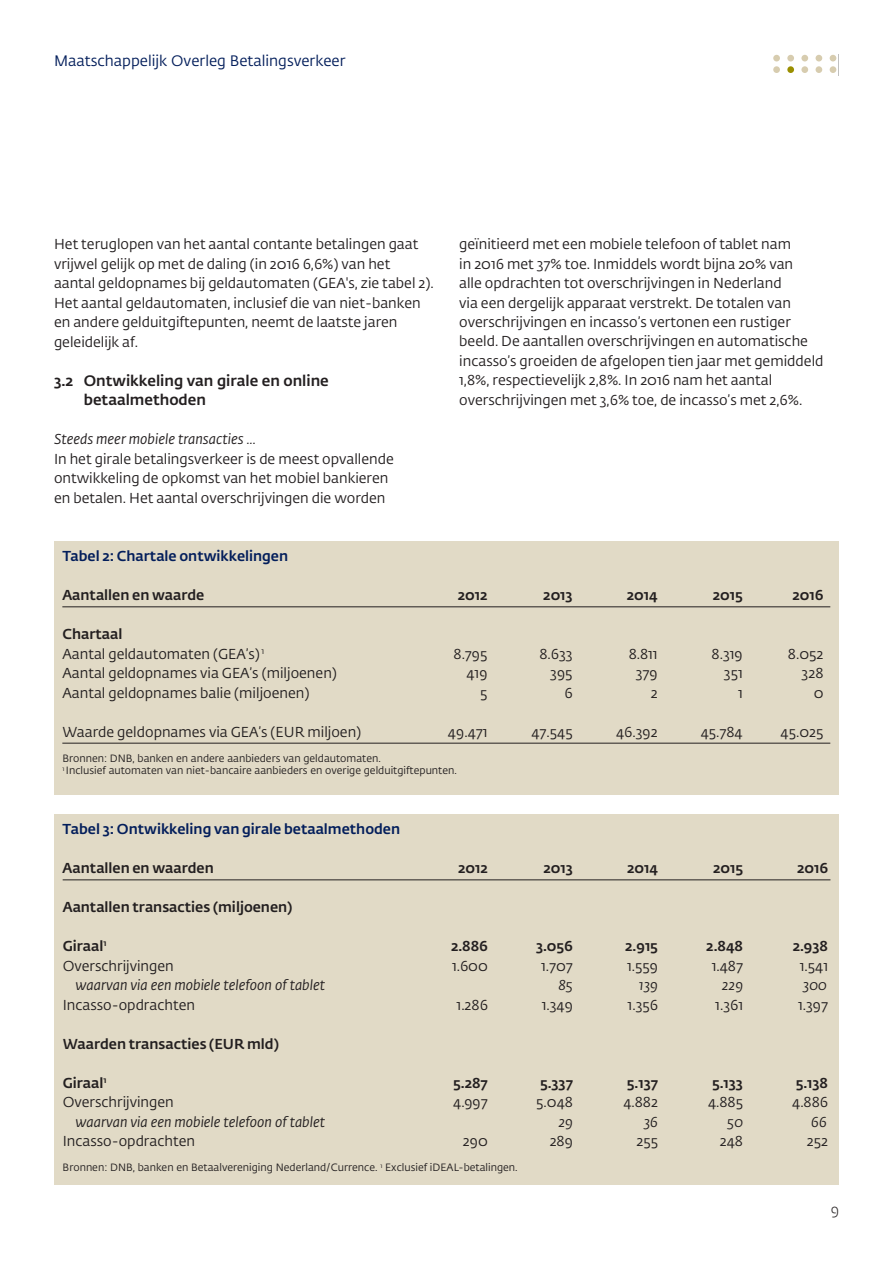
<style>
.page{position:relative;width:893px;height:1263px;background:#fff}
.page>*{position:absolute;margin:0;border:0;box-sizing:border-box;transform-origin:0 0}
.t1{font:500 15px/19.5px "DNB Fedra";color:#231f20}
.t2{font:15px "DNB Fedra";color:#031e5b}
.t3{font:300 15px "DNB Fedra";color:#231f20}
.t4{font:14.25px/19.5px "DNB Fedra";color:#231f20}
.t5{font:500 14.25px "DNB Fedra";color:#231f20}
.t6{font:italic 14.25px "DNB Fedra";color:#231f20}
.t7{font:500 14.25px "DNB Fedra";color:#031e5b}
.t8{font:10.5px/12.6px "DNB Fedra";color:#231f20}
.s1{font-weight:500}
</style>
<div class="page">
<svg style="left:773px;top:54px;width:64px;height:19px"></svg>
<div style="left:54px;top:542px;width:785px;height:253px;background:#e1dac6"></div>
<hr style="left:62px;top:606px;width:768px;height:1px;background:#231f20">
<hr style="left:62px;top:743px;width:768px;height:1px;background:#231f20">
<div style="left:54px;top:814px;width:785px;height:371px;background:#e1dac6"></div>
<hr style="left:63px;top:879px;width:767px;height:1px;background:#231f20">
<p class="t2" style="left:54px;top:51px;width:293px">Maatschappelijk Overleg Betalingsverkeer</p>
<p class="t4" style="left:54px;top:234px;width:381px">Het teruglopen van het aantal contante betalingen gaat vrijwel gelijk op met de daling (in 2016 6,6%) van het aantal geldopnames bij geldautomaten (GEA's, zie tabel 2).<br>Het aantal geldautomaten, inclusief die van niet-banken en andere gelduitgiftepunten, neemt de laatste jaren geleidelijk af.</p>
<p class="t1" style="left:84px;top:371px;width:247px;text-indent:-30px">3.2 Ontwikkeling van girale en online betaalmethoden</p>
<p class="t6" style="left:54px;top:430px;width:203px">Steeds meer mobiele transacties …</p>
<p class="t4" style="left:54px;top:449px;width:341px">In het girale betalingsverkeer is de meest opvallende ontwikkeling de opkomst van het mobiel bankieren en betalen. Het aantal overschrijvingen die worden</p>
<p class="t4" style="left:459px;top:234px;width:366px">geïnitieerd met een mobiele telefoon of tablet nam<br>in 2016 met 37% toe. Inmiddels wordt bijna 20% van<br>alle opdrachten tot overschrijvingen in Nederland<br>via een dergelijk apparaat verstrekt. De totalen van overschrijvingen en incasso’s vertonen een rustiger beeld. De aantallen overschrijvingen en automatische incasso’s groeiden de afgelopen tien jaar met gemiddeld 1,8%, respectievelijk 2,8%. In 2016 nam het aantal overschrijvingen met 3,6% toe, de incasso’s met 2,6%.</p>
<p class="t7" style="left:62px;top:547px;width:227px">Tabel 2: Chartale ontwikkelingen</p>
<p class="t5" style="left:62px;top:586px;width:144px">Aantallen en waarde</p>
<p class="t5" style="left:458px;top:586px;width:31px">2012</p>
<p class="t5" style="left:543px;top:586px;width:31px">2013</p>
<p class="t5" style="left:627px;top:586px;width:32px">2014</p>
<p class="t5" style="left:713px;top:586px;width:31px">2015</p>
<p class="t5" style="left:792px;top:586px;width:32px">2016</p>
<p class="t4" style="left:62px;top:624px;width:203px"><span class="s1">Chartaal<br></span>Aantal geldautomaten (GEA’s) <sup>1</sup></p>
<p class="t4" style="left:454px;top:644px;width:36px">8.795</p>
<p class="t4" style="left:539px;top:644px;width:35px">8.633</p>
<p class="t4" style="left:629px;top:644px;width:30px">8.811</p>
<p class="t4" style="left:712px;top:644px;width:33px">8.319</p>
<p class="t4" style="left:788px;top:644px;width:37px">8.052</p>
<p class="t4" style="left:62px;top:663px;width:276px">Aantal geldopnames via GEA’s (miljoenen)</p>
<p class="t4" style="left:466px;top:663px;width:23px">419</p>
<p class="t4" style="left:550px;top:663px;width:24px">395</p>
<p class="t4" style="left:636px;top:663px;width:24px">379</p>
<p class="t4" style="left:724px;top:663px;width:20px">351</p>
<p class="t4" style="left:802px;top:663px;width:23px">328</p>
<p class="t4" style="left:62px;top:683px;width:249px">Aantal geldopnames balie (miljoenen)</p>
<p class="t4" style="left:480px;top:683px;width:9px">5</p>
<p class="t4" style="left:564px;top:683px;width:10px">6</p>
<p class="t4" style="left:651px;top:683px;width:8px">2</p>
<p class="t4" style="left:738px;top:683px;width:6px">1</p>
<p class="t4" style="left:814px;top:683px;width:11px">0</p>
<p class="t4" style="left:62px;top:722px;width:300px">Waarde geldopnames via GEA’s (EUR miljoen)</p>
<p class="t4" style="left:448px;top:722px;width:41px">49.471</p>
<p class="t4" style="left:531px;top:722px;width:43px">47.545</p>
<p class="t4" style="left:616px;top:722px;width:43px">46.392</p>
<p class="t4" style="left:701px;top:722px;width:44px">45.784</p>
<p class="t4" style="left:781px;top:722px;width:44px">45.025</p>
<p class="t8" style="left:62px;top:752px;width:396px">Bronnen: DNB, banken en andere aanbieders van geldautomaten.<br><sup>1</sup> Inclusief automaten van niet-bancaire aanbieders en overige gelduitgiftepunten.</p>
<p class="t7" style="left:63px;top:820px;width:339px">Tabel 3: Ontwikkeling van girale betaalmethoden</p>
<p class="t5" style="left:63px;top:859px;width:153px">Aantallen en waarden</p>
<p class="t5" style="left:458px;top:859px;width:31px">2012</p>
<p class="t5" style="left:544px;top:859px;width:31px">2013</p>
<p class="t5" style="left:627px;top:859px;width:32px">2014</p>
<p class="t5" style="left:713px;top:859px;width:31px">2015</p>
<p class="t5" style="left:797px;top:859px;width:32px">2016</p>
<p class="t5" style="left:63px;top:898px;width:231px">Aantallen transacties (miljoenen)</p>
<p class="t5" style="left:63px;top:937px;width:45px">Giraal<sup>1</sup></p>
<p class="t5" style="left:451px;top:937px;width:38px">2.886</p>
<p class="t5" style="left:536px;top:937px;width:38px">3.056</p>
<p class="t5" style="left:625px;top:937px;width:34px">2.915</p>
<p class="t5" style="left:706px;top:937px;width:38px">2.848</p>
<p class="t5" style="left:793px;top:937px;width:37px">2.938</p>
<p class="t4" style="left:63px;top:956px;width:113px">Overschrijvingen</p>
<p class="t4" style="left:452px;top:956px;width:37px">1.600</p>
<p class="t4" style="left:541px;top:956px;width:33px">1.707</p>
<p class="t4" style="left:627px;top:956px;width:32px">1.559</p>
<p class="t4" style="left:712px;top:956px;width:33px">1.487</p>
<p class="t4" style="left:800px;top:956px;width:30px">1.541</p>
<p class="t6" style="left:75px;top:976px;width:251px">waarvan via een mobiele telefoon of tablet</p>
<p class="t6" style="left:558px;top:976px;width:16px">85</p>
<p class="t6" style="left:639px;top:976px;width:21px">139</p>
<p class="t6" style="left:722px;top:976px;width:23px">229</p>
<p class="t6" style="left:803px;top:976px;width:26px">300</p>
<p class="t4" style="left:63px;top:995px;width:134px">Incasso-opdrachten</p>
<p class="t4" style="left:457px;top:995px;width:33px">1.286</p>
<p class="t4" style="left:542px;top:995px;width:33px">1.349</p>
<p class="t4" style="left:628px;top:995px;width:32px">1.356</p>
<p class="t4" style="left:715px;top:995px;width:29px">1.361</p>
<p class="t4" style="left:798px;top:995px;width:32px">1.397</p>
<p class="t5" style="left:63px;top:1035px;width:218px">Waarden transacties (EUR mld)</p>
<p class="t5" style="left:63px;top:1074px;width:45px">Giraal<sup>1</sup></p>
<p class="t5" style="left:453px;top:1074px;width:36px">5.287</p>
<p class="t5" style="left:540px;top:1074px;width:34px">5.337</p>
<p class="t5" style="left:627px;top:1074px;width:33px">5.137</p>
<p class="t5" style="left:712px;top:1074px;width:32px">5.133</p>
<p class="t5" style="left:796px;top:1074px;width:34px">5.138</p>
<p class="t4" style="left:63px;top:1092px;width:113px">Overschrijvingen</p>
<p class="t4" style="left:453px;top:1092px;width:36px">4.997</p>
<p class="t4" style="left:536px;top:1092px;width:38px">5.048</p>
<p class="t4" style="left:623px;top:1092px;width:36px">4.882</p>
<p class="t4" style="left:708px;top:1092px;width:37px">4.885</p>
<p class="t4" style="left:792px;top:1092px;width:37px">4.886</p>
<p class="t6" style="left:75px;top:1113px;width:251px">waarvan via een mobiele telefoon of tablet</p>
<p class="t6" style="left:558px;top:1113px;width:16px">29</p>
<p class="t6" style="left:644px;top:1113px;width:16px">36</p>
<p class="t6" style="left:727px;top:1113px;width:17px">50</p>
<p class="t6" style="left:811px;top:1113px;width:17px">66</p>
<p class="t4" style="left:63px;top:1131px;width:134px">Incasso-opdrachten</p>
<p class="t4" style="left:463px;top:1131px;width:27px">290</p>
<p class="t4" style="left:550px;top:1131px;width:25px">289</p>
<p class="t4" style="left:636px;top:1131px;width:23px">255</p>
<p class="t4" style="left:720px;top:1131px;width:25px">248</p>
<p class="t4" style="left:807px;top:1131px;width:23px">252</p>
<p class="t8" style="left:63px;top:1161px;width:456px">Bronnen: DNB, banken en Betaalvereniging Nederland/Currence. <sup>1</sup> Exclusief iDEAL-betalingen.</p>
<p class="t3" style="left:831px;top:1201px;width:10px">9</p>
</div>
